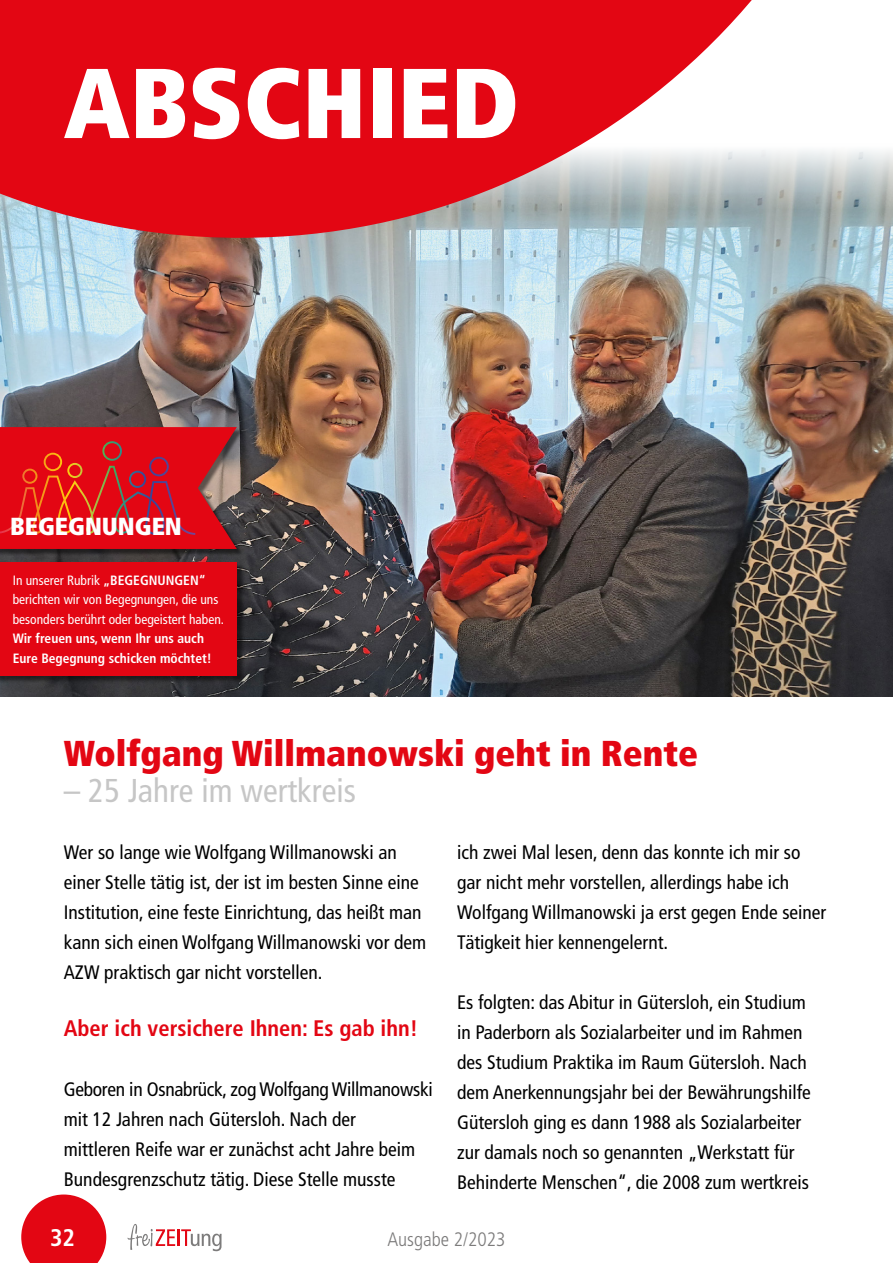
<style>
.page{position:relative;width:893px;height:1263px;background:#fff}
.page>*{position:absolute;margin:0;border:0;box-sizing:border-box;transform-origin:0 0}
.t1{font:900 condensed 99px "Frutiger LT Std";color:#fff}
.t2{font:900 condensed 36px "Frutiger LT Std";color:#e30613}
.t3{font:condensed 33px "Frutiger LT Std";color:#c6c6c6}
.t4{font:900 condensed 24.6px "Frutiger LT Std";color:#fff}
.t5{font:700 condensed 24px "Frutiger LT Std";color:#fff}
.t6{font:700 condensed 22.5px "Frutiger LT Std";color:#e30613}
.t7{font:condensed 19.5px/30px "Frutiger LT Std";color:#000}
.t8{font:300 condensed 19.5px "Frutiger LT Std";color:#7c7b7b}
.t9{font:condensed 13.5px/19.5px "Frutiger LT Std";color:#fff}
.t10{font:700 condensed 13.5px/19.5px "Frutiger LT Std";color:#fff}
.s1{font-weight:700}
</style>
<div class="page">
<img style="left:0;top:238px;width:893px;height:459px">
<div style="left:0;top:428px;width:244px;height:128px;background:#000;opacity:.5"></div>
<svg style="left:0;top:427px;width:237px;height:122px;background:#d5181e"></svg>
<div style="left:0;top:563px;width:245px;height:120px;background:#000;opacity:.5"></div>
<div style="left:0;top:562px;width:237px;height:113px;background:#e30613"></div>
<svg style="left:0;top:0;width:893px;height:238px;fill:#e30613"></svg>
<svg style="left:21px;top:1194px;width:85px;height:69px"></svg>
<svg style="left:128px;top:1224px;width:94px;height:27px"></svg>
<h1 class="t1" style="left:64px;top:43px;width:456px">ABSCHIED</h1>
<p class="t4" style="left:10px;top:511px;width:173px">BEGEGNUNGEN</p>
<p class="t9" style="left:13px;top:570px;width:213px">In unserer Rubrik <span class="s1">„BEGEGNUNGEN“ </span>berichten wir von Begegnungen, die uns besonders berührt oder begeistert haben.</p>
<p class="t10" style="left:13px;top:629px;width:201px">Wir freuen uns, wenn Ihr uns auch<br>Eure Begegnung schicken möchtet!</p>
<h2 class="t2" style="left:64px;top:732px;width:636px">Wolfgang Willmanowski geht in Rente</h2>
<h3 class="t3" style="left:64px;top:771px;width:294px">– 25 Jahre im wertkreis</h3>
<p class="t7" style="left:64px;top:838px;width:364px">Wer so lange wie Wolfgang Willmanowski an einer Stelle tätig ist, der ist im besten Sinne eine Institution, eine feste Einrichtung, das heißt man kann sich einen Wolfgang Willmanowski vor dem AZW praktisch gar nicht vorstellen.</p>
<p class="t6" style="left:64px;top:1015px;width:356px">Aber ich versichere Ihnen: Es gab ihn!</p>
<p class="t7" style="left:64px;top:1075px;width:370px">Geboren in Osnabrück, zog Wolfgang Willmanowski mit 12 Jahren nach Gütersloh. Nach der<br>mittleren Reife war er zunächst acht Jahre beim Bundesgrenzschutz tätig. Diese Stelle musste</p>
<p class="t7" style="left:457px;top:838px;width:371px">ich zwei Mal lesen, denn das konnte ich mir so gar nicht mehr vorstellen, allerdings habe ich Wolfgang Willmanowski ja erst gegen Ende seiner Tätigkeit hier kennengelernt.</p>
<p class="t7" style="left:457px;top:988px;width:355px">Es folgten: das Abitur in Gütersloh, ein Studium in Paderborn als Sozialarbeiter und im Rahmen des Studium Praktika im Raum Gütersloh. Nach dem Anerkennungsjahr bei der Bewährungshilfe Gütersloh ging es dann 1988 als Sozialarbeiter zur damals noch so genannten „Werkstatt für Behinderte Menschen“, die 2008 zum wertkreis</p>
<p class="t5" style="left:50px;top:1223px;width:26px">32</p>
<p class="t8" style="left:387px;top:1228px;width:120px">Ausgabe 2/2023</p>
</div>
